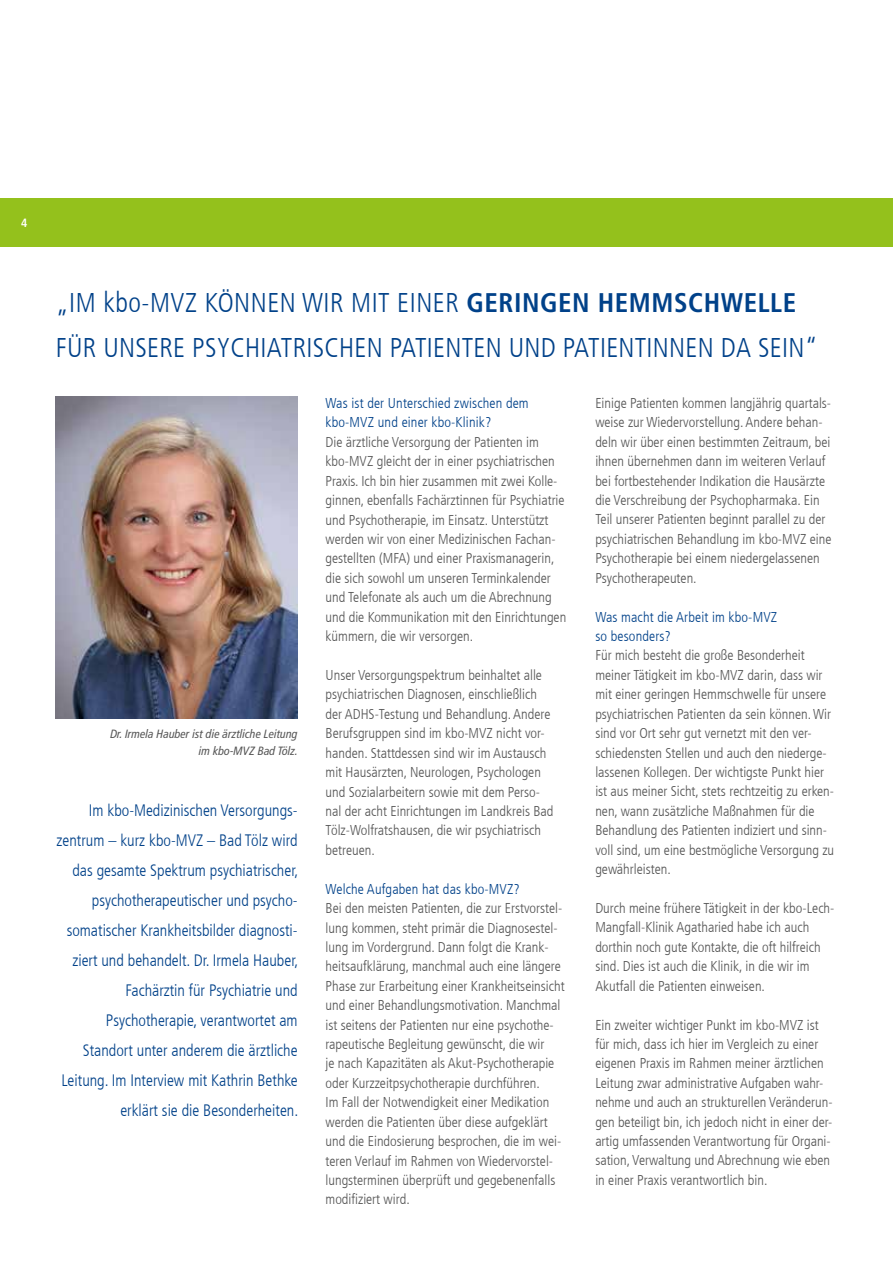
<style>
.page{position:relative;width:893px;height:1263px;background:#fff}
.page>*{position:absolute;margin:0;border:0;box-sizing:border-box;transform-origin:0 0}
.t1{font:300 condensed 27px/45px "Frutiger LT Com";letter-spacing:.01em;color:#004189}
.t2{font:300 condensed 16.5px/30px "Frutiger LT Com";color:#004189;text-align:right}
.t3{font:300 condensed 14.25px/19.4px "Frutiger LT Com";color:#565656}
.t4{font:300 condensed 14.25px/19.4px "Frutiger LT Com";letter-spacing:.01em;color:#004189}
.t5{font:italic condensed 12px/16.5px "Frutiger LT Com";color:#565656;text-align:right}
.t6{font:700 condensed 12px "Frutiger LT Com";color:#fff}
.s1{font-size:28.35px}
.s2{font-weight:700}
</style>
<div class="page">
<div style="left:0;top:198px;width:893px;height:49px;background:#94c11c"></div>
<img style="left:56px;top:396px;width:242px;height:323px">
<p class="t6" style="left:21px;top:215px;width:8px">4</p>
<h1 class="t1" style="left:56px;top:280px;width:763px">„IM <span class="s1">kbo</span>-MVZ KÖNNEN WIR MIT EINER <span class="s2">GERINGEN HEMMSCHWELLE<br></span>FÜR UNSERE PSYCHIATRISCHEN PATIENTEN UND PATIENTINNEN DA SEIN“</h1>
<p class="t5" style="left:110px;top:726px;width:189px">Dr. Irmela Hauber ist die ärztliche Leitung im kbo-MVZ Bad Tölz.</p>
<p class="t2" style="left:57px;top:795px;width:243px">Im kbo-Medizinischen Versorgungs&shy;zentrum – kurz kbo-MVZ – Bad Tölz wird das gesamte Spektrum psychiatrischer, psychotherapeutischer und psycho&shy;somatischer Krankheitsbilder diagnosti&shy;ziert und behandelt. Dr. Irmela Hauber, Fachärztin für Psychiatrie und Psychotherapie, verantwortet am Standort unter anderem die ärztliche Leitung. Im Interview mit Kathrin Bethke erklärt sie die Besonderheiten.</p>
<p class="t4" style="left:326px;top:394px;width:205px">Was ist der Unterschied zwischen dem kbo-MVZ und einer kbo-Klinik?</p>
<p class="t3" style="left:326px;top:432px;width:242px">Die ärztliche Versorgung der Patienten im kbo-MVZ gleicht der in einer psychiatrischen Praxis. Ich bin hier zusammen mit zwei Kolle&shy;ginnen, ebenfalls Fachärztinnen für Psychiatrie und Psychotherapie, im Einsatz. Unterstützt werden wir von einer Medizinischen Fachan&shy;gestellten (MFA) und einer Praxismanagerin, die sich sowohl um unseren Terminkalender und Telefonate als auch um die Abrechnung und die Kommunikation mit den Einrichtungen kümmern, die wir versorgen.</p>
<p class="t3" style="left:326px;top:665px;width:229px">Unser Versorgungspektrum beinhaltet alle psychiatrischen Diagnosen, einschließlich der ADHS-Testung und Behandlung. Andere Berufsgruppen sind im kbo-MVZ nicht vor&shy;handen. Stattdessen sind wir im Austausch mit Hausärzten, Neurologen, Psychologen und Sozialarbeitern sowie mit dem Perso&shy;nal der acht Einrichtungen im Landkreis Bad Tölz-Wolfratshausen, die wir psychiatrisch betreuen.</p>
<p class="t4" style="left:326px;top:879px;width:196px">Welche Aufgaben hat das kbo-MVZ?</p>
<p class="t3" style="left:326px;top:899px;width:241px">Bei den meisten Patienten, die zur Erstvorstel&shy;lung kommen, steht primär die Diagnosestel&shy;lung im Vordergrund. Dann folgt die Krank&shy;heitsaufklärung, manchmal auch eine längere Phase zur Erarbeitung einer Krankheitseinsicht und einer Behandlungsmotivation. Manchmal ist seitens der Patienten nur eine psychothe&shy;rapeutische Begleitung gewünscht, die wir<br>je nach Kapazitäten als Akut-Psychotherapie oder Kurzzeitpsychotherapie durchführen.<br>Im Fall der Notwendigkeit einer Medikation werden die Patienten über diese aufgeklärt und die Eindosierung besprochen, die im wei&shy;teren Verlauf im Rahmen von Wiedervorstel&shy;lungsterminen überprüft und gegebenenfalls modifiziert wird.</p>
<p class="t3" style="left:595px;top:393px;width:238px">Einige Patienten kommen langjährig quartals&shy;weise zur Wiedervorstellung. Andere behan&shy;deln wir über einen bestimmten Zeitraum, bei ihnen übernehmen dann im weiteren Verlauf bei fortbestehender Indikation die Hausärzte die Verschreibung der Psychopharmaka. Ein Teil unserer Patienten beginnt parallel zu der psychiatrischen Behandlung im kbo-MVZ eine Psychotherapie bei einem niedergelassenen Psychotherapeuten.</p>
<p class="t4" style="left:595px;top:607px;width:183px">Was macht die Arbeit im kbo-MVZ so besonders?</p>
<p class="t3" style="left:595px;top:646px;width:240px">Für mich besteht die große Besonderheit meiner Tätigkeit im kbo-MVZ darin, dass wir mit einer geringen Hemmschwelle für unsere psychiatrischen Patienten da sein können. Wir sind vor Ort sehr gut vernetzt mit den ver&shy;schiedensten Stellen und auch den niederge&shy;lassenen Kollegen. Der wichtigste Punkt hier ist aus meiner Sicht, stets rechtzeitig zu erken&shy;nen, wann zusätzliche Maßnahmen für die Behandlung des Patienten indiziert und sinn&shy;voll sind, um eine bestmögliche Versorgung zu gewährleisten.</p>
<p class="t3" style="left:595px;top:898px;width:241px">Durch meine frühere Tätigkeit in der kbo-Lech-Mangfall-Klinik Agatharied habe ich auch dorthin noch gute Kontakte, die oft hilfreich sind. Dies ist auch die Klinik, in die wir im Akutfall die Patienten einweisen.</p>
<p class="t3" style="left:595px;top:1015px;width:239px">Ein zweiter wichtiger Punkt im kbo-MVZ ist für mich, dass ich hier im Vergleich zu einer eigenen Praxis im Rahmen meiner ärztlichen Leitung zwar administrative Aufgaben wahr&shy;nehme und auch an strukturellen Veränderun&shy;gen beteiligt bin, ich jedoch nicht in einer der&shy;artig umfassenden Verantwortung für Organi&shy;sation, Verwaltung und Abrechnung wie eben in einer Praxis verantwortlich bin.</p>
</div>
